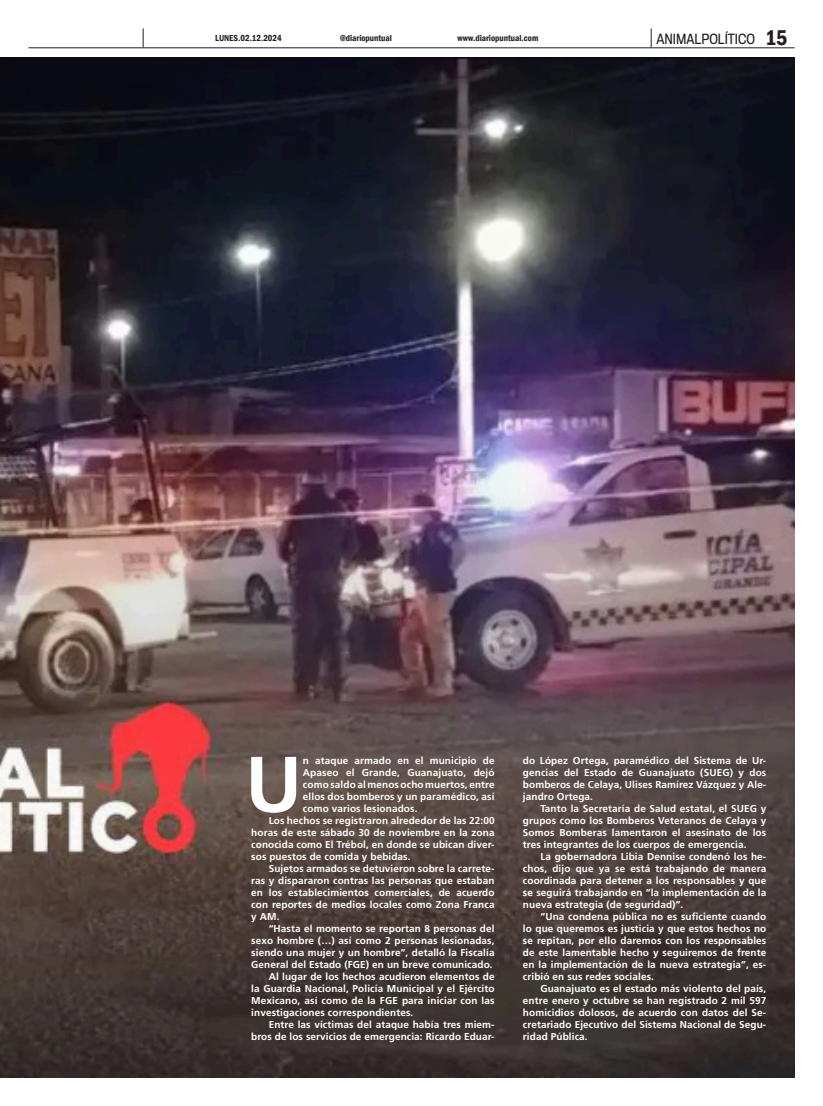
<style>
.page{position:relative;width:823px;height:1106px;background:#fff}
.page>*{position:absolute;margin:0;border:0;box-sizing:border-box;transform-origin:0 0}
.t1{font:700 78.8px "Frutiger LT Std";color:#fff}
.t2{font:600 condensed 22px "Franklin Gothic";color:#231f20}
.t3{font:13px "Titling Gothic FB Narrow";color:#231f20}
.t4{font:700 10px/12px "Frutiger LT Std";letter-spacing:.01em;color:#fff;text-align:justify}
.t5{font:600 condensed 9px "Franklin Gothic";color:#231f20}
</style>
<div class="page">
<img style="left:0;top:57px;width:794px;height:1020px">
<hr style="left:28px;top:47px;width:766px;height:1px;background:#231f20">
<svg style="left:650px;top:28px;width:1px;height:20px"></svg>
<svg style="left:143px;top:28px;width:1px;height:19px"></svg>
<p class="t5" style="left:215px;top:32px;width:68px">LUNES.02.12.2024</p>
<p class="t5" style="left:340px;top:32px;width:53px">@diariopuntual</p>
<p class="t5" style="left:457px;top:32px;width:82px">www.diariopuntual.com</p>
<p class="t3" style="left:656px;top:32px;width:100px">ANIMALPOLÍTICO</p>
<p class="t2" style="left:764px;top:23px;width:24px">15</p>
<p class="t1" style="left:245px;top:738px;width:58px">U</p>
<p class="t4" style="left:303px;top:754px;width:193px">n ataque armado en el municipio de Apaseo el Grande, Guanajuato, dejó como saldo al menos ocho muertos, entre ellos dos bomberos y un paramédico, así como varios lesionados.</p>
<p class="t4" style="left:251px;top:814px;width:245px;text-indent:17px">Los hechos se registraron alrededor de las 22:00 horas de este sábado 30 de noviembre en la zona conocida como El Trébol, en donde se ubican diver&shy;sos puestos de comida y bebidas.</p>
<p class="t4" style="left:251px;top:862px;width:245px;text-indent:17px">Sujetos armados se detuvieron sobre la carrete&shy;ras y dispararon contras las personas que estaban en los establecimientos comerciales, de acuerdo con reportes de medios locales como Zona Franca y AM.</p>
<p class="t4" style="left:251px;top:922px;width:245px;text-indent:17px">“Hasta el momento se reportan 8 personas del sexo hombre (…) así como 2 personas lesionadas, siendo una mujer y un hombre”, detalló la Fiscalía General del Estado (FGE) en un breve comunicado.</p>
<p class="t4" style="left:251px;top:970px;width:245px;text-indent:17px">Al lugar de los hechos acudieron elementos de la Guardia Nacional, Policía Municipal y el Ejército Mexicano, así como de la FGE para iniciar con las investigaciones correspondientes.</p>
<p class="t4" style="left:251px;top:1018px;width:245px;text-align:right">Entre las víctimas del ataque había tres miem&shy;bros de los servicios de emergencia: Ricardo Eduar-</p>
<p class="t4" style="left:522px;top:754px;width:245px">do López Ortega, paramédico del Sistema de Ur&shy;gencias del Estado de Guanajuato (SUEG) y dos bomberos de Celaya, Ulises Ramírez Vázquez y Ale&shy;jandro Ortega.</p>
<p class="t4" style="left:522px;top:802px;width:245px;text-indent:17px">Tanto la Secretaría de Salud estatal, el SUEG y grupos como los Bomberos Veteranos de Celaya y Somos Bomberas lamentaron el asesinato de los tres integrantes de los cuerpos de emergencia.</p>
<p class="t4" style="left:522px;top:850px;width:245px;text-indent:17px">La gobernadora Libia Dennise condenó los he&shy;chos, dijo que ya se está trabajando de manera coordinada para detener a los responsables y que se seguirá trabajando en “la implementación de la nueva estrategia (de seguridad)”.</p>
<p class="t4" style="left:522px;top:910px;width:245px;text-indent:17px">“Una condena pública no es suficiente cuando lo que queremos es justicia y que estos hechos no se repitan, por ello daremos con los responsables de este lamentable hecho y seguiremos de frente en la implementación de la nueva estrategia”, es&shy;cribió en sus redes sociales.</p>
<p class="t4" style="left:522px;top:982px;width:245px;text-indent:17px">Guanajuato es el estado más violento del país, entre enero y octubre se han registrado 2 mil 597 homicidios dolosos, de acuerdo con datos del Se&shy;cretariado Ejecutivo del Sistema Nacional de Segu&shy;ridad Pública.</p>
</div>
